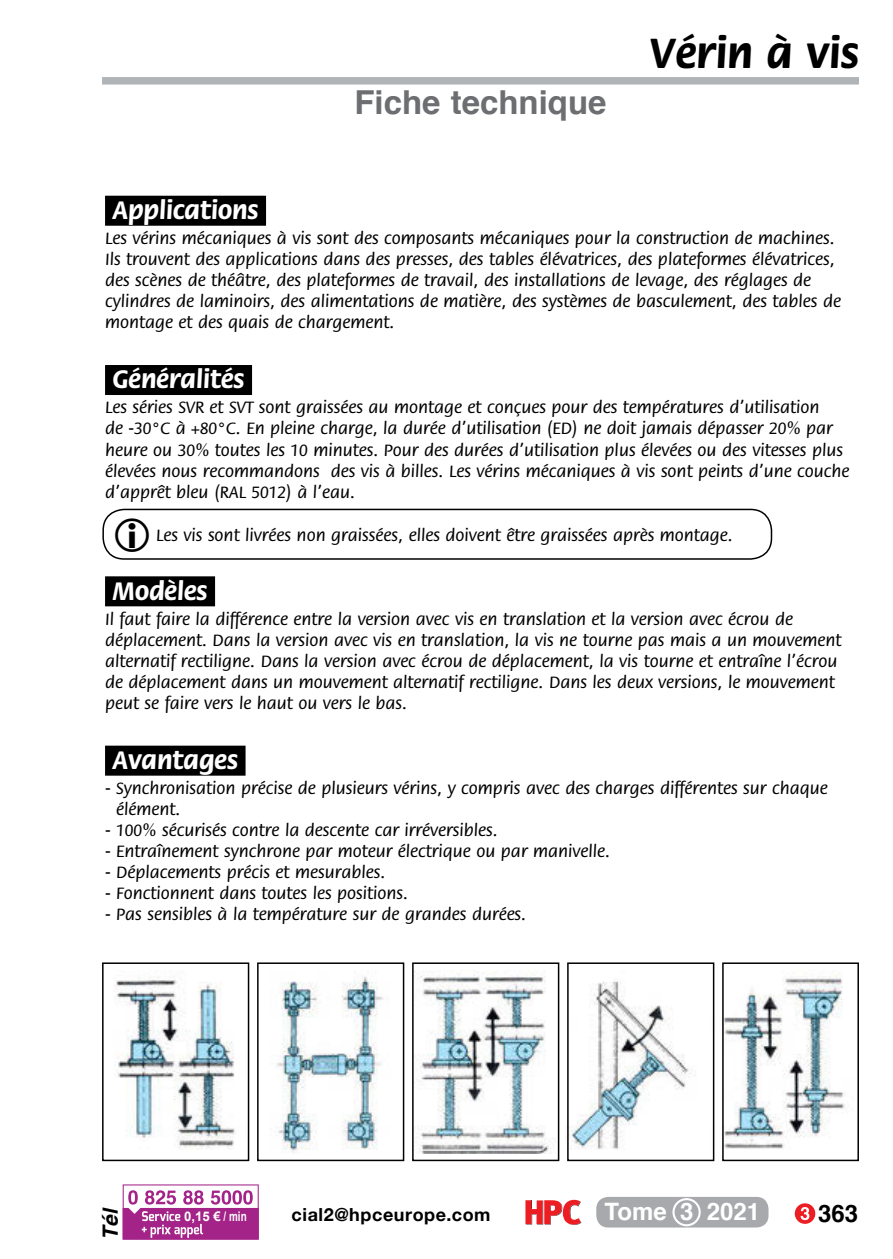
<style>
.page{position:relative;width:893px;height:1259px;background:#fff}
.page>*{position:absolute;margin:0;border:0;box-sizing:border-box;transform-origin:0 0}
.t1{font:700 45px "Flora";color:#000}
.t2{font:700 33px "Helvetica";color:#6d6e71}
.t3{font:700 27px "Flora";color:#fff}
.t4{font:700 24px "Helvetica";color:#fff}
.t5{font:700 24px "Helvetica";color:#000}
.t6{font:italic 700 21px "Helvetica";color:#000}
.t7{font:500 18px/21px "Flora";color:#000}
.t8{font:700 18px "Helvetica Neue";letter-spacing:.03em;color:#000}
.t9{font:700 13.2px "Arial";color:#fff}
.s1{color:#000}
</style>
<div class="page">
<div style="left:795px;top:1203px;width:20px;height:20px;background:#ed1d24;border-radius:50%"></div>
<svg style="left:801px;top:1207px;width:8px;height:13px"></svg>
<svg style="left:525px;top:1199px;width:56px;height:26px"></svg>
<div style="left:596px;top:1197px;width:172px;height:30px;background:#a7a9ac;border-radius:12px"></div>
<div style="left:672px;top:1198px;width:29px;height:28px;border:2px solid #fff;border-radius:50%"></div>
<svg style="left:123px;top:1184px;width:136px;height:55px"></svg>
<div style="left:102px;top:77px;width:757px;height:8px;background:#b1b4b6"></div>
<div style="left:105px;top:196px;width:161px;height:30px;background:#000"></div>
<div style="left:105px;top:365px;width:147px;height:30px;background:#000"></div>
<div style="left:105px;top:576px;width:110px;height:30px;background:#000"></div>
<div style="left:105px;top:745px;width:141px;height:30px;background:#000"></div>
<div style="left:102px;top:509px;width:670px;height:51px;border:2px solid #000;border-radius:21px"></div>
<img style="left:116px;top:970px;width:438px;height:183px">
<img style="left:559px;top:970px;width:286px;height:183px">
<div style="left:102px;top:962px;width:147px;height:199px;border:2px solid #000"></div>
<div style="left:257px;top:962px;width:147px;height:199px;border:2px solid #000"></div>
<div style="left:412px;top:962px;width:147px;height:199px;border:2px solid #000"></div>
<div style="left:567px;top:962px;width:147px;height:199px;border:2px solid #000"></div>
<div style="left:722px;top:962px;width:137px;height:199px;border:2px solid #000"></div>
<p class="t2" style="left:354px;top:76px;width:254px">Fiche technique</p>
<p class="t1" style="left:649px;top:29px;width:212px">Vérin à vis</p>
<p class="t3" style="left:105px;top:195px;width:162px"><span class="s1">.</span>Applications<span class="s1">.</span></p>
<p class="t7" style="left:105px;top:228px;width:737px">Les vérins mécaniques à vis sont des composants mécaniques pour la construction de machines.<br>Ils trouvent des applications dans des presses, des tables élévatrices, des plateformes élévatrices, des scènes de théâtre, des plateformes de travail, des installations de levage, des réglages de cylindres de laminoirs, des alimentations de matière, des systèmes de basculement, des tables de montage et des quais de chargement.</p>
<p class="t3" style="left:105px;top:365px;width:148px"><span class="s1">.</span>Généralités<span class="s1">.</span></p>
<p class="t7" style="left:105px;top:398px;width:746px">Les séries SVR et SVT sont graissées au montage et conçues pour des températures d’utilisation<br>de -30°C à +80°C. En pleine charge, la durée d’utilisation (ED) ne doit jamais dépasser 20% par heure ou 30% toutes les 10 minutes. Pour des durées d’utilisation plus élevées ou des vitesses plus élevées nous recommandons des vis à billes. Les vérins mécaniques à vis sont peints d’une couche d’apprêt bleu (RAL 5012) à l’eau.</p>
<p class="t7" style="left:156px;top:525px;width:578px">Les vis sont livrées non graissées, elles doivent être graissées après montage.</p>
<p class="t3" style="left:105px;top:576px;width:111px"><span class="s1">.</span>Modèles<span class="s1">.</span></p>
<p class="t7" style="left:105px;top:609px;width:738px">Il faut faire la différence entre la version avec vis en translation et la version avec écrou de déplacement. Dans la version avec vis en translation, la vis ne tourne pas mais a un mouvement alternatif rectiligne. Dans la version avec écrou de déplacement, la vis tourne et entraîne l’écrou de déplacement dans un mouvement alternatif rectiligne. Dans les deux versions, le mouvement peut se faire vers le haut ou vers le bas.</p>
<p class="t3" style="left:105px;top:745px;width:142px"><span class="s1">.</span>Avantages<span class="s1">.</span></p>
<p class="t7" style="left:116px;top:778px;width:713px;text-indent:-11px">- Synchronisation précise de plusieurs vérins, y compris avec des charges différentes sur chaque élément.</p>
<p class="t7" style="left:105px;top:820px;width:394px">- 100% sécurisés contre la descente car irréversibles.</p>
<p class="t7" style="left:105px;top:841px;width:507px">- Entraînement synchrone par moteur électrique ou par manivelle.</p>
<p class="t7" style="left:105px;top:862px;width:282px">- Déplacements précis et mesurables.</p>
<p class="t7" style="left:105px;top:883px;width:305px">- Fonctionnent dans toutes les positions.</p>
<p class="t7" style="left:105px;top:904px;width:423px">- Pas sensibles à la température sur de grandes durées.</p>
<p class="t6" style="left:93px;top:1240px;width:34px;rotate:-90deg">Tél</p>
<p class="t9" style="left:184px;top:1207px;width:64px">0,15 € / min</p>
<p class="t8" style="left:292px;top:1200px;width:200px">cial2@hpceurope.com</p>
<h3 class="t4" style="left:605px;top:1192px;width:157px">Tome 3 2021</h3>
<p class="t5" style="left:818px;top:1194px;width:42px">363</p>
</div>
